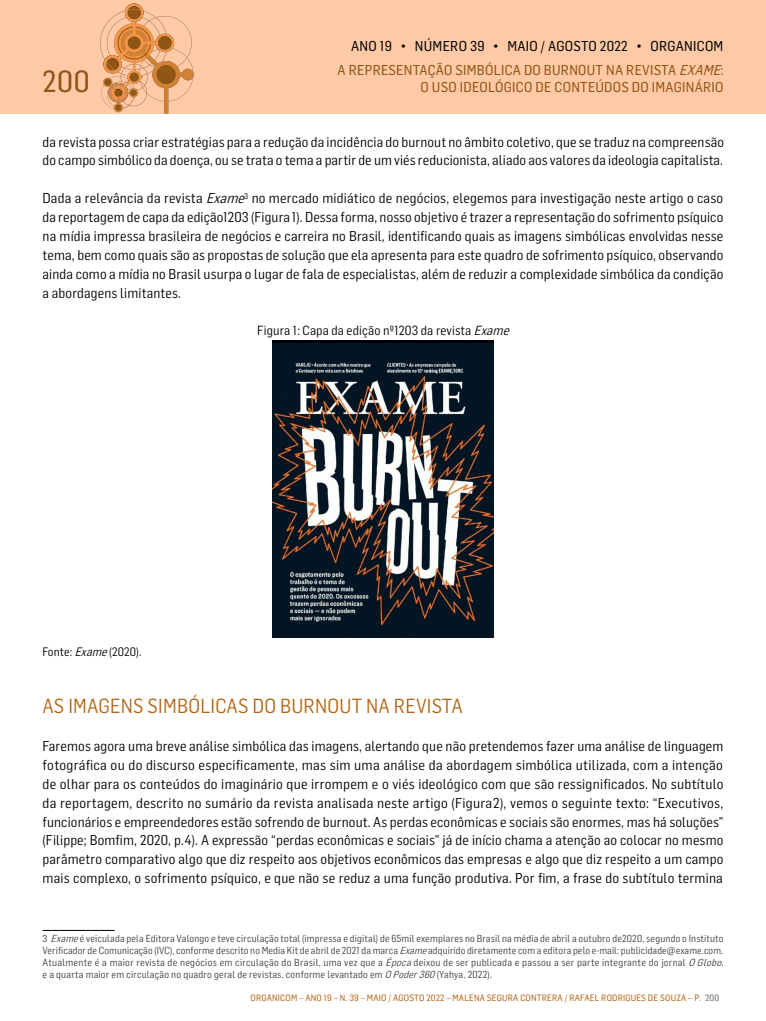
<style>
.page{position:relative;width:766px;height:1021px;background:#fff}
.page>*{position:absolute;margin:0;border:0;box-sizing:border-box;transform-origin:0 0}
.t1{font:30px "Flama Semicondensed Basic";color:#8e5514}
.t2{font:20px "Flama Semicondensed";letter-spacing:.01em;color:#b26616}
.t3{font:14px/18.9px "Flama Semicondensed";letter-spacing:.01em;color:#000;text-align:justify}
.t4{font:14px/24.1px "Flama Semicondensed Basic";letter-spacing:.02em;color:#8e5514;text-align:right}
.t5{font:13px "Flama Semicondensed";letter-spacing:.01em;color:#000}
.t6{font:12px "Flama Semicondensed";letter-spacing:.01em;color:#000}
.t7{font:10px/12px "Flama Semicondensed";letter-spacing:.02em;color:#3c3c3b;text-align:justify}
.t8{font:9px "Flama Semicondensed Basic";letter-spacing:.02em;color:#b26616}
.s1{color:#000}
.s2{font-style:italic}
.s3{color:#9d9d9c}
</style>
<div class="page">
<div style="left:0;top:0;width:765px;height:113px;background:#ffcaa5"></div>
<svg style="left:100px;top:3px;width:93px;height:110px"></svg>
<div style="left:158px;top:36px;width:14px;height:14px;background:#8e5514;border-radius:50%"></div>
<div style="left:104px;top:79px;width:7px;height:7px;background:#8e5514;border-radius:3px"></div>
<div style="left:128px;top:36px;width:13px;height:13px;background:#8e5514;border-radius:50%"></div>
<div style="left:115px;top:89px;width:7px;height:7px;background:#8e5514;border-radius:3px"></div>
<div style="left:129px;top:72px;width:10px;height:10px;background:#8e5514;border-radius:5px"></div>
<img style="left:272px;top:340px;width:221px;height:297px">
<hr style="left:43px;top:929px;width:72px;height:1px;background:#000">
<h1 class="t1" style="left:43px;top:62px;width:49px">200</h1>
<p class="t4" style="left:337px;top:34px;width:388px"><span class="s1">ANO 19 • NÚMERO 39 • MAIO / AGOSTO 2022 • ORGANICOM<br></span>A REPRESENTAÇÃO SIMBÓLICA DO BURNOUT NA REVISTA <span class="s2">EXAME</span>:</p>
<p class="t4" style="left:420px;top:75px;width:304px">O USO IDEOLÓGICO DE CONTEÚDOS DO IMAGINÁRIO</p>
<p class="t3" style="left:43px;top:131px;width:682px">da revista possa criar estratégias para a redução da incidência do burnout no âmbito coletivo, que se traduz na compreensão do campo simbólico da doença, ou se trata o tema a partir de um viés reducionista, aliado aos valores da ideologia capitalista.</p>
<p class="t3" style="left:43px;top:188px;width:682px">Dada a relevância da revista <span class="s2">Exame</span><sup>3</sup> no mercado midiático de negócios, elegemos para investigação neste artigo o caso da reportagem de capa da edição 1203 (Figura 1). Dessa forma, nosso objetivo é trazer a representação do sofrimento psíquico na mídia impressa brasileira de negócios e carreira no Brasil, identificando quais as imagens simbólicas envolvidas nesse tema, bem como quais são as propostas de solução que ela apresenta para este quadro de sofrimento psíquico, observando ainda como a mídia no Brasil usurpa o lugar de fala de especialistas, além de reduzir a complexidade simbólica da condição a abordagens limitantes.</p>
<p class="t5" style="left:257px;top:322px;width:257px">Figura 1: Capa da edição nº 1203 da revista <span class="s2">Exame</span></p>
<p class="t6" style="left:43px;top:643px;width:100px">Fonte: <span class="s2">Exame</span>(2020).</p>
<h2 class="t2" style="left:43px;top:693px;width:421px">AS IMAGENS SIMBÓLICAS DO BURNOUT NA REVISTA</h2>
<p class="t3" style="left:43px;top:736px;width:682px">Faremos agora uma breve análise simbólica das imagens, alertando que não pretendemos fazer uma análise de linguagem fotográfica ou do discurso especificamente, mas sim uma análise da abordagem simbólica utilizada, com a intenção de olhar para os conteúdos do imaginário que irrompem e o viés ideológico com que são ressignificados. No subtítulo da reportagem, descrito no sumário da revista analisada neste artigo (Figura 2), vemos o seguinte texto: “Executivos, funcionários e empreendedores estão sofrendo de burnout. As perdas econômicas e sociais são enormes, mas há soluções” (Filippe; Bomfim, 2020, p. 4). A expressão “perdas econômicas e sociais” já de início chama a atenção ao colocar no mesmo parâmetro comparativo algo que diz respeito aos objetivos econômicos das empresas e algo que diz respeito a um campo mais complexo, o sofrimento psíquico, e que não se reduz a uma função produtiva. Por fim, a frase do subtítulo termina</p>
<p class="t7" style="left:43px;top:932px;width:683px">3 <span class="s2">Exame</span>é veiculada pela Editora Valongo e teve circulação total (impressa e digital) de 65 mil exemplares no Brasil na média de abril a outubro de2020, segundo o Instituto Verificador de Comunicação (IVC), conforme descrito no Media Kit de abril de 2021 da marca <span class="s2">Exame</span>adquirido diretamente com a editora pelo e-mail: publicidade@exame.com.<br>Atualmente é a maior revista de negócios em circulação do Brasil, uma vez que a <span class="s2">Época</span>deixou de ser publicada e passou a ser parte integrante do jornal <span class="s2">O Globo</span>, e a quarta maior em circulação no quadro geral de revistas, conforme levantado em <span class="s2">O Poder360</span>(Yahya, 2022).</p>
<p class="t8" style="left:250px;top:992px;width:281px">ORGANICOM – ANO 19 – N. 39 – MAIO / AGOSTO 2022 – MALENA SEGURA CONTR</p>
<p class="t8" style="left:547px;top:992px;width:173px">ERA / RAFAEL RODRIGUES DE SOUZA – P. <span class="s3">200</span></p>
</div>
